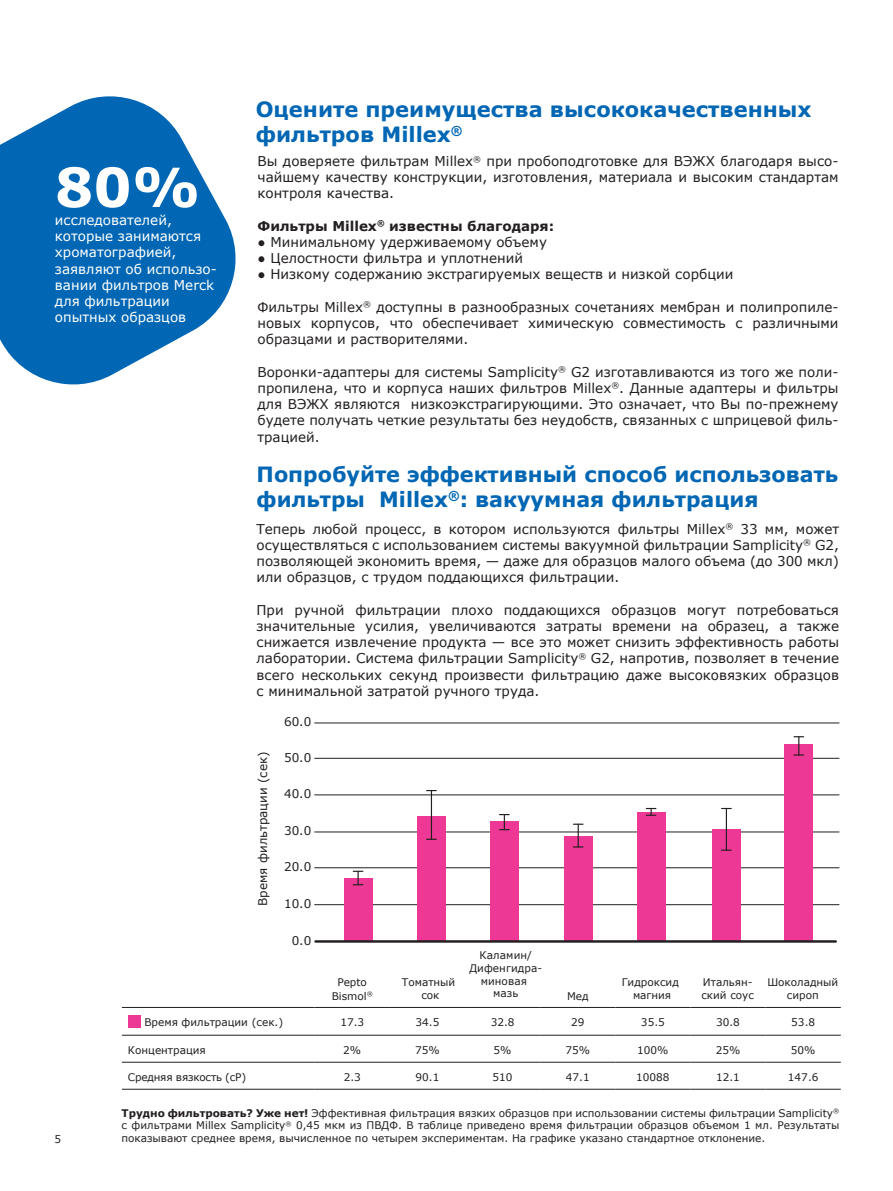
<style>
.page{position:relative;width:893px;height:1191px;background:#fff}
.page>*{position:absolute;margin:0;border:0;box-sizing:border-box;transform-origin:0 0}
.t1{font:700 54px "Verdana";color:#fff}
.t2{font:700 21px/25.2px "Verdana";color:#0166b3}
.t3{font:13.5px/16.2px "Verdana";color:#231f20;text-align:justify}
.t4{font:13.5px/16.2px "Verdana";color:#fff}
.t5{font:700 13.5px "Verdana";color:#231f20}
.t6{font:12px "Verdana";color:#231f20}
.t7{font:10.5px/12.6px "Verdana";color:#231f20;text-align:center}
.t8{font:10.5px "Verdana";letter-spacing:-.02em;color:#231f20}
.s1{font-weight:700}
</style>
<div class="page">
<hr style="left:315px;top:722px;width:524px;height:1px;background:#231f20">
<hr style="left:315px;top:758px;width:524px;height:1px;background:#231f20">
<hr style="left:315px;top:794px;width:524px;height:1px;background:#231f20">
<hr style="left:315px;top:831px;width:524px;height:1px;background:#231f20">
<hr style="left:315px;top:867px;width:524px;height:1px;background:#231f20">
<hr style="left:315px;top:904px;width:524px;height:1px;background:#231f20">
<div style="left:784px;top:744px;width:29px;height:197px;background:#ed3896"></div>
<div style="left:344px;top:878px;width:28px;height:63px;background:#ed3896"></div>
<div style="left:490px;top:820px;width:29px;height:121px;background:#ed3896"></div>
<div style="left:564px;top:835px;width:29px;height:106px;background:#ed3896"></div>
<div style="left:637px;top:812px;width:28px;height:129px;background:#ed3896"></div>
<div style="left:712px;top:829px;width:29px;height:112px;background:#ed3896"></div>
<div style="left:417px;top:816px;width:29px;height:125px;background:#ed3896"></div>
<svg style="left:427px;top:838px;width:9px;height:2px"></svg>
<svg style="left:353px;top:870px;width:10px;height:15px"></svg>
<hr style="left:431px;top:790px;width:1px;height:49px;background:#231f20">
<svg style="left:500px;top:814px;width:9px;height:16px"></svg>
<svg style="left:573px;top:823px;width:10px;height:24px"></svg>
<svg style="left:794px;top:736px;width:10px;height:19px"></svg>
<hr style="left:726px;top:808px;width:1px;height:42px;background:#231f20">
<svg style="left:646px;top:808px;width:10px;height:8px"></svg>
<hr style="left:315px;top:940px;width:521px;height:2px;background:#231f20">
<hr style="left:315px;top:1007px;width:75px;height:1px;background:#231f20">
<hr style="left:390px;top:1007px;width:75px;height:1px;background:#231f20">
<hr style="left:465px;top:1007px;width:75px;height:1px;background:#231f20">
<hr style="left:540px;top:1007px;width:75px;height:1px;background:#231f20">
<hr style="left:615px;top:1007px;width:75px;height:1px;background:#231f20">
<hr style="left:690px;top:1007px;width:76px;height:1px;background:#231f20">
<hr style="left:766px;top:1007px;width:75px;height:1px;background:#231f20">
<hr style="left:315px;top:1034px;width:75px;height:1px;background:#231f20">
<hr style="left:390px;top:1034px;width:75px;height:1px;background:#231f20">
<hr style="left:465px;top:1034px;width:75px;height:1px;background:#231f20">
<hr style="left:540px;top:1034px;width:75px;height:1px;background:#231f20">
<hr style="left:615px;top:1034px;width:75px;height:1px;background:#231f20">
<hr style="left:690px;top:1034px;width:76px;height:1px;background:#231f20">
<hr style="left:766px;top:1034px;width:75px;height:1px;background:#231f20">
<hr style="left:122px;top:1007px;width:193px;height:1px;background:#231f20">
<hr style="left:122px;top:1034px;width:193px;height:1px;background:#231f20">
<hr style="left:122px;top:1061px;width:193px;height:1px;background:#231f20">
<hr style="left:315px;top:1061px;width:75px;height:1px;background:#231f20">
<hr style="left:390px;top:1061px;width:75px;height:1px;background:#231f20">
<hr style="left:465px;top:1061px;width:75px;height:1px;background:#231f20">
<hr style="left:540px;top:1061px;width:75px;height:1px;background:#231f20">
<hr style="left:615px;top:1061px;width:75px;height:1px;background:#231f20">
<hr style="left:690px;top:1061px;width:76px;height:1px;background:#231f20">
<hr style="left:766px;top:1061px;width:75px;height:1px;background:#231f20">
<hr style="left:122px;top:1088px;width:193px;height:1px;background:#231f20">
<hr style="left:315px;top:1088px;width:75px;height:1px;background:#231f20">
<hr style="left:390px;top:1088px;width:75px;height:1px;background:#231f20">
<hr style="left:465px;top:1088px;width:75px;height:1px;background:#231f20">
<hr style="left:540px;top:1088px;width:75px;height:1px;background:#231f20">
<hr style="left:615px;top:1088px;width:75px;height:1px;background:#231f20">
<hr style="left:690px;top:1088px;width:76px;height:1px;background:#231f20">
<hr style="left:766px;top:1088px;width:75px;height:1px;background:#231f20">
<div style="left:128px;top:1015px;width:13px;height:12px;background:#ed3896"></div>
<svg style="left:0;top:96px;width:236px;height:289px;fill:#0166b3"></svg>
<h1 class="t1" style="left:55px;top:149px;width:147px">80%</h1>
<p class="t4" style="left:55px;top:212px;width:163px">исследователей, которые занимаются хроматографией, заявляют об использо&shy;вании фильтров Merck для фильтрации опытных образцов</p>
<h2 class="t2" style="left:256px;top:96px;width:557px">Оцените преимущества высококачественных фильтров Millex<sup>®</sup></h2>
<p class="t3" style="left:257px;top:153px;width:583px">Вы доверяете фильтрам Millex<sup>®</sup> при пробоподготовке для ВЭЖХ благодаря высо&shy;чайшему качеству конструкции, изготовления, материала и высоким стандартам контроля качества.</p>
<p class="t5" style="left:257px;top:216px;width:298px">Фильтры Millex<sup>®</sup> известны благодаря:</p>
<p class="t3" style="left:257px;top:234px;width:291px">● Минимальному удерживаемому объему</p>
<p class="t3" style="left:257px;top:250px;width:267px">● Целостности фильтра и уплотнений</p>
<p class="t3" style="left:257px;top:266px;width:477px">● Низкому содержанию экстрагируемых веществ и низкой сорбции</p>
<p class="t3" style="left:257px;top:299px;width:583px">Фильтры Millex<sup>®</sup> доступны в разнообразных сочетаниях мембран и полипропиле&shy;новых корпусов, что обеспечивает химическую совместимость с различными образцами и растворителями.</p>
<p class="t3" style="left:258px;top:363px;width:583px">Воронки-адаптеры для системы Samplicity<sup>®</sup> G2 изготавливаются из того же поли&shy;пропилена, что и корпуса наших фильтров Millex<sup>®</sup>. Данные адаптеры и фильтры для ВЭЖХ являются низкоэкстрагирующими. Это означает, что Вы по-прежнему будете получать четкие результаты без неудобств, связанных с шприцевой филь&shy;трацией.</p>
<h2 class="t2" style="left:257px;top:461px;width:583px">Попробуйте эффективный способ использовать фильтры Millex<sup>®</sup>: вакуумная фильтрация</h2>
<p class="t3" style="left:256px;top:520px;width:584px">Теперь любой процесс, в котором используются фильтры Millex<sup>®</sup> 33 мм, может осуществляться с использованием системы вакуумной фильтрации Samplicity<sup>®</sup> G2, позволяющей экономить время, — даже для образцов малого объема (до 300 мкл) или образцов, с трудом поддающихся фильтрации.</p>
<p class="t3" style="left:256px;top:601px;width:584px">При ручной фильтрации плохо поддающихся образцов могут потребоваться значительные усилия, увеличиваются затраты времени на образец, а также снижается извлечение продукта — все это может снизить эффективность работы лаборатории. Система фильтрации Samplicity<sup>®</sup> G2, напротив, позволяет в течение всего нескольких секунд произвести фильтрацию даже высоковязких образцов с минимальной затратой ручного труда.</p>
<p class="t6" style="left:255px;top:906px;width:156px;rotate:-90deg">Время фильтрации (сек)</p>
<p class="t6" style="left:284px;top:713px;width:29px">60.0</p>
<p class="t6" style="left:284px;top:749px;width:29px">50.0</p>
<p class="t6" style="left:284px;top:785px;width:29px">40.0</p>
<p class="t6" style="left:284px;top:822px;width:29px">30.0</p>
<p class="t6" style="left:284px;top:858px;width:29px">20.0</p>
<p class="t6" style="left:284px;top:895px;width:29px">10.0</p>
<p class="t6" style="left:292px;top:932px;width:21px">0.0</p>
<p class="t7" style="left:332px;top:975px;width:43px;line-height:13.5px">Pepto<br>Bismol<sup>®</sup></p>
<p class="t7" style="left:402px;top:976px;width:55px">Томатный сок</p>
<p class="t7" style="left:469px;top:949px;width:74px">Каламин/<br>Дифенгидра&shy;миновая мазь</p>
<p class="t7" style="left:567px;top:989px;width:23px">Мед</p>
<p class="t7" style="left:622px;top:976px;width:59px">Гидроксид магния</p>
<p class="t7" style="left:701px;top:976px;width:54px;text-align:left">Итальян&shy;ский соус</p>
<p class="t7" style="left:767px;top:976px;width:72px">Шоколадный сироп</p>
<p class="t7" style="left:55px;top:1133px;width:8px">5</p>
<p class="t7" style="left:144px;top:1016px;width:140px">Время фильтрации (сек.)</p>
<p class="t7" style="left:340px;top:1015px;width:25px">17.3</p>
<p class="t7" style="left:415px;top:1015px;width:25px">34.5</p>
<p class="t7" style="left:491px;top:1015px;width:25px">32.8</p>
<p class="t7" style="left:571px;top:1015px;width:15px">29</p>
<p class="t7" style="left:641px;top:1015px;width:25px">35.5</p>
<p class="t7" style="left:716px;top:1015px;width:25px">30.8</p>
<p class="t7" style="left:791px;top:1015px;width:25px">53.8</p>
<p class="t7" style="left:128px;top:1043px;width:79px">Концентрация</p>
<p class="t7" style="left:343px;top:1043px;width:19px">2%</p>
<p class="t7" style="left:415px;top:1043px;width:26px">75%</p>
<p class="t7" style="left:494px;top:1043px;width:19px">5%</p>
<p class="t7" style="left:565px;top:1043px;width:26px">75%</p>
<p class="t7" style="left:637px;top:1043px;width:33px">100%</p>
<p class="t7" style="left:716px;top:1043px;width:26px">25%</p>
<p class="t7" style="left:791px;top:1043px;width:26px">50%</p>
<p class="t8" style="left:128px;top:1069px;width:120px">Средняя вязкость (сР)</p>
<p class="t7" style="left:344px;top:1070px;width:19px">2.3</p>
<p class="t7" style="left:415px;top:1070px;width:25px">90.1</p>
<p class="t7" style="left:493px;top:1070px;width:22px">510</p>
<p class="t7" style="left:566px;top:1070px;width:25px">47.1</p>
<p class="t7" style="left:636px;top:1070px;width:35px">10088</p>
<p class="t7" style="left:716px;top:1070px;width:25px">12.1</p>
<p class="t7" style="left:788px;top:1070px;width:32px">147.6</p>
<p class="t7" style="left:122px;top:1106px;width:719px;text-align:justify"><span class="s1">Трудно фильтровать? Уже нет!</span> Эффективная фильтрация вязких образцов при использовании системы фильтрации Samplicity<sup>® </sup>с фильтрами Millex Samplicity<sup>®</sup> 0,45 мкм из ПВДФ. В таблице приведено время фильтрации образцов объемом 1 мл. Результаты показывают среднее время, вычисленное по четырем экспериментам. На графике указано стандартное отклонение.</p>
</div>
